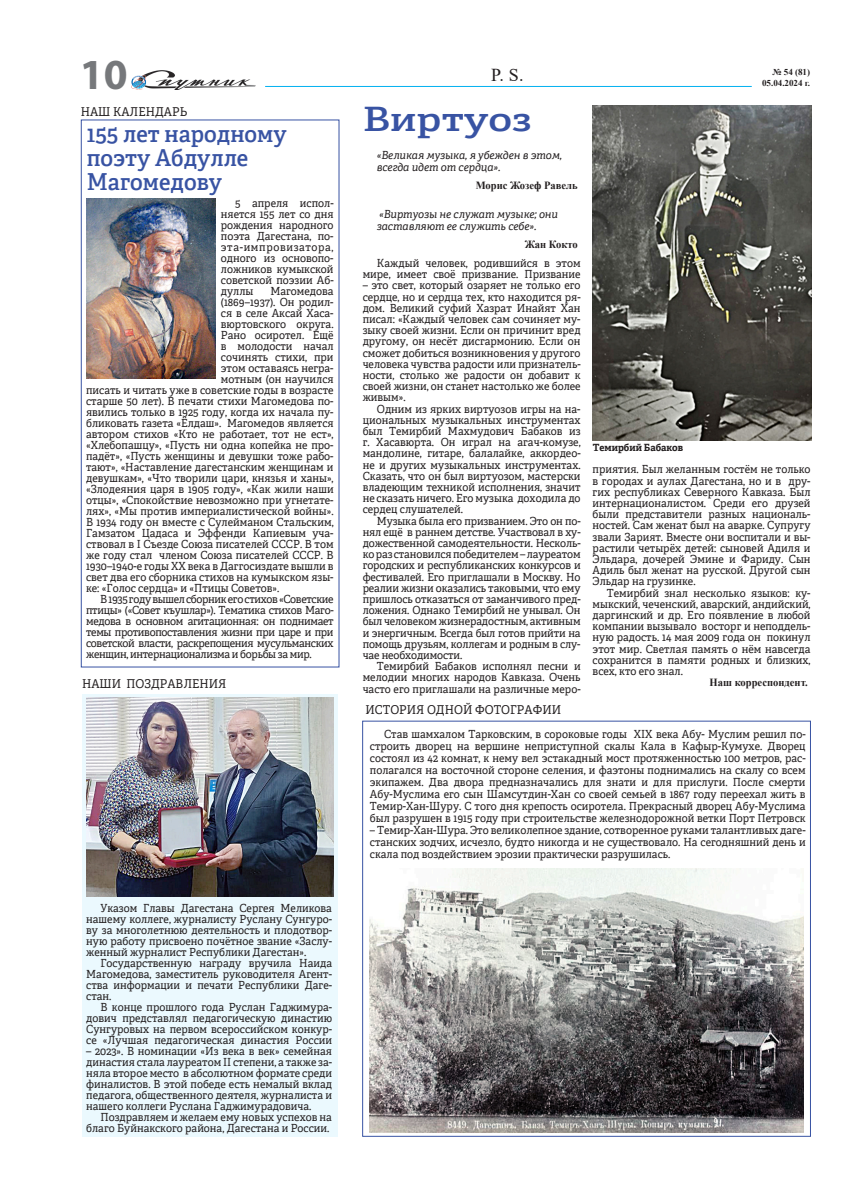
<style>
.page{position:relative;width:842px;height:1191px;background:#fff}
.page>*{position:absolute;margin:0;border:0;box-sizing:border-box;transform-origin:0 0}
.t1{font:700 43px "Myriad Pro";color:#76787b}
.t2{font:600 33px "Adelle Cyrillic";color:#3853a3;scale:1.25 1}
.t3{font:600 23px/24px "Adelle Cyrillic";color:#3853a3;scale:.96 1}
.t4{font:18.2px "Times New Roman";color:#231f20}
.t5{font:12px "Adelle Cyrillic";color:#231f20;scale:.96 1}
.t6{font:11px/11.2px "Adelle Cyrillic";color:#231f20;text-align:justify;scale:.96 1}
.t7{font:11px "Adelle Cyrillic";letter-spacing:-.03em;color:#231f20;scale:.96 1}
.t8{font:italic 11px/12px "Adelle Cyrillic";color:#231f20;scale:.96 1}
.t9{font:700 11px "Times New Roman";color:#231f20;scale:.96 1}
.t10{font:700 10px "Adelle Cyrillic";color:#231f20;scale:.96 1}
.t11{font:700 9px "Times New Roman";color:#231f20}
</style>
<div class="page">
<div style="left:82px;top:694px;width:256px;height:442px;background:#ebf9fe"></div>
<img style="left:138px;top:70px;width:117px;height:20px">
<hr style="left:265px;top:86px;width:487px;height:1px;background:#00b0f0">
<div style="left:81px;top:120px;width:258px;height:547px;border:1px solid #3853a3"></div>
<img style="left:87px;top:698px;width:246px;height:198px">
<img style="left:87px;top:199px;width:128px;height:179px">
<img style="left:370px;top:868px;width:433px;height:264px">
<img style="left:131px;top:75px;width:15px;height:14px">
<img style="left:593px;top:106px;width:218px;height:334px">
<h1 class="t1" style="left:80px;top:46px;width:49px">10</h1>
<p class="t5" style="left:81px;top:104px;width:70px">Наш календарь</p>
<h3 class="t3" style="left:87px;top:122px;width:210px">155 лет народному поэту Абдулле<br>Магомедову</h3>
<p class="t6" style="left:221px;top:198px;width:119px;text-indent:14px">5 апреля испол&shy;няется 155 лет со дня рождения народного поэта Дагестана, по&shy;эта-импровизатора, одного из основопо&shy;ложников кумыкской советской поэзии Аб&shy;дуллы</p>
<p class="t6" style="left:270px;top:286px;width:67px">Магомедова</p>
<p class="t6" style="left:221px;top:297px;width:119px">(1869–1937). Он родил-</p>
<p class="t6" style="left:221px;top:308px;width:119px">ся в селе Аксай Хаса-</p>
<p class="t6" style="left:221px;top:319px;width:119px">вюртовского округа.</p>
<p class="t6" style="left:221px;top:330px;width:119px">Рано осиротел. Ещё</p>
<p class="t6" style="left:221px;top:341px;width:119px">в молодости начал</p>
<p class="t6" style="left:221px;top:352px;width:119px">сочинять стихи, при</p>
<p class="t6" style="left:221px;top:363px;width:119px">этом оставаясь негра-</p>
<p class="t6" style="left:221px;top:374px;width:119px">мотным (он научился</p>
<p class="t6" style="left:86px;top:385px;width:259px">писать и читать уже в советские годы в возрасте</p>
<p class="t6" style="left:86px;top:396px;width:259px">старше 50 лет). В печати стихи Магомедова по-</p>
<p class="t6" style="left:86px;top:407px;width:259px">явились только в 1925 году, когда их начала пу-</p>
<p class="t6" style="left:86px;top:418px;width:259px">бликовать газета «Ёлдаш». Магомедов является</p>
<p class="t6" style="left:86px;top:429px;width:259px">автором стихов «Кто не работает, тот не ест»,</p>
<p class="t6" style="left:86px;top:440px;width:259px">«Хлебопашцу», «Пусть ни одна копейка не про-</p>
<p class="t6" style="left:86px;top:451px;width:259px">падёт», «Пусть женщины и девушки тоже рабо-</p>
<p class="t6" style="left:86px;top:462px;width:259px">тают», «Наставление дагестанским женщинам и</p>
<p class="t6" style="left:86px;top:473px;width:259px">девушкам», «Что творили цари, князья и ханы»,</p>
<p class="t6" style="left:86px;top:484px;width:259px">«Злодеяния царя в 1905 году», «Как жили наши</p>
<p class="t6" style="left:86px;top:495px;width:259px">отцы», «Спокойствие невозможно при угнетате-</p>
<p class="t6" style="left:86px;top:506px;width:259px">лях», «Мы против империалистической войны».</p>
<p class="t6" style="left:86px;top:517px;width:259px">В 1934 году он вместе с Сулейманом Стальским,</p>
<p class="t6" style="left:86px;top:528px;width:259px">Гамзатом Цадаса и Эффенди Капиевым уча-</p>
<p class="t6" style="left:86px;top:539px;width:259px">ствовал в I Съезде Союза писателей СССР. В том</p>
<p class="t6" style="left:86px;top:550px;width:258px">же году стал членом Союза писателей СССР. В</p>
<p class="t6" style="left:86px;top:561px;width:259px">1930–1940-е годы XX века в Даггосиздате вышли в</p>
<p class="t6" style="left:86px;top:572px;width:259px">свет два его сборника стихов на кумыкском язы-</p>
<p class="t6" style="left:86px;top:583px;width:203px">ке: «Голос сердца» и «Птицы Советов».</p>
<p class="t7" style="left:100px;top:593px;width:245px">В 1935 году вышел сборник его стихов «Советские</p>
<p class="t7" style="left:86px;top:604px;width:259px">птицы» («Совет къушлар»). Тематика стихов Маго-</p>
<p class="t7" style="left:86px;top:615px;width:259px">медова в основном агитационная: он поднимает</p>
<p class="t7" style="left:86px;top:626px;width:259px">темы противопоставления жизни при царе и при</p>
<p class="t7" style="left:86px;top:637px;width:259px">советской власти, раскрепощения мусульманских</p>
<p class="t7" style="left:86px;top:648px;width:236px">женщин, интернационализма и борьбы за мир.</p>
<p class="t5" style="left:82px;top:676px;width:11px">наш</p>
<p class="t5" style="left:112px;top:676px;width:25px">и поздра</p>
<p class="t5" style="left:176px;top:676px;width:53px">вления</p>
<p class="t6" style="left:86px;top:902px;width:258px;text-indent:14px">Указом Главы Дагестана Сергея Меликова нашему коллеге, журналисту Руслану Сунгуро&shy;ву за многолетнюю деятельность и плодотвор&shy;ную работу присвоено почётное звание «Заслу&shy;женный журналист Республики Дагестан».</p>
<p class="t6" style="left:86px;top:957px;width:258px;text-indent:14px">Государственную награду вручила Наида Магомедова, заместитель руководителя Агент&shy;ства информации и печати Республики Даге&shy;стан.</p>
<p class="t6" style="left:86px;top:1001px;width:258px;text-indent:14px">В конце прошлого года Руслан Гаджимура&shy;дович представлял педагогическую династию Сунгуровых на первом всероссийском конкур&shy;се «Лучшая педагогическая династия России</p>
<p class="t6" style="left:86px;top:1045px;width:258px">– 2023». В номинации «Из века в век» семейная династия стала лауреатом II степени, а также за&shy;няла второе место в абсолютном формате среди финалистов. В этой победе есть немалый вклад педагога, общественного деятеля, журналиста и нашего коллеги Руслана Гаджимурадовича.</p>
<p class="t6" style="left:86px;top:1111px;width:257px;text-align:right">Поздравляем и желаем ему новых успехов на благо Буйнакского района, Дагестана и России.</p>
<h3 class="t4" style="left:491px;top:62px;width:34px">P. S.</h3>
<h2 class="t2" style="left:363px;top:100px;width:136px">Виртуоз</h2>
<p class="t8" style="left:377px;top:149px;width:194px">«Великая музыка, я убежден в этом, всегда идет от сердца».</p>
<p class="t9" style="left:476px;top:178px;width:108px">Морис Жозеф Равель</p>
<p class="t8" style="left:377px;top:208px;width:190px">«Виртуозы не служат музыке; они заставляют ее служить себе».</p>
<p class="t9" style="left:525px;top:236px;width:57px">Жан Кокто</p>
<p class="t6" style="left:363px;top:257px;width:229px;text-align:right">Каждый человек, родившийся в этом мире, имеет своё призвание. Призвание</p>
<p class="t6" style="left:363px;top:280px;width:229px">– это свет, который озаряет не только его сердце, но и сердца тех, кто находится ря&shy;дом. Великий суфий Хазрат Инайят Хан писал: «Каждый человек сам сочиняет му&shy;зыку своей жизни. Если он причинит вред другому, он несёт дисгармонию. Если он сможет добиться возникновения у другого человека чувства радости или признатель&shy;ности, столько же радости он добавит к своей жизни, он станет настолько же более живым».</p>
<p class="t6" style="left:363px;top:403px;width:229px;text-indent:14px">Одним из ярких виртуозов игры на на&shy;циональных музыкальных инструментах был Темирбий Махмудович Бабаков из г. Хасавюрта. Он играл на агач-комузе, мандолине, гитаре, балалайке, аккордео&shy;не и других музыкальных инструментах.<br>Сказать, что он был виртуозом, мастерски владеющим техникой исполнения, значит не сказать ничего. Его музыка доходила до сердец слушателей.</p>
<p class="t6" style="left:363px;top:515px;width:229px;text-indent:14px">Музыка была его призванием. Это он по&shy;нял ещё в раннем детстве. Участвовал в ху&shy;дожественной самодеятельности. Несколь&shy;ко раз становился победителем – лауреатом городских и республиканских конкурсов и фестивалей. Его приглашали в Москву. Но реалии жизни оказались таковыми, что ему пришлось отказаться от заманчивого пред&shy;ложения. Однако Темирбий не унывал. Он был человеком жизнерадостным, активным и энергичным. Всегда был готов прийти на помощь друзьям, коллегам и родным в слу&shy;чае необходимости.</p>
<p class="t6" style="left:363px;top:660px;width:229px;text-indent:14px">Темирбий Бабаков исполнял песни и мелодии многих народов Кавказа. Очень часто его приглашали на различные меро-</p>
<p class="t5" style="left:365px;top:703px;width:10px">Истор</p>
<p class="t5" style="left:407px;top:703px;width:32px">ия одно</p>
<p class="t5" style="left:463px;top:703px;width:23px">й фотограф</p>
<p class="t5" style="left:542px;top:703px;width:21px">ии</p>
<p class="t11" style="left:773px;top:66px;width:39px">№ 54 (81)</p>
<p class="t11" style="left:762px;top:77px;width:50px">05.04.2024 г.</p>
<p class="t10" style="left:593px;top:441px;width:96px">Темирбий Бабаков</p>
<p class="t6" style="left:593px;top:464px;width:229px">приятия. Был желанным гостём не только в городах и аулах Дагестана, но и в дру&shy;гих республиках Северного Кавказа. Был интернационалистом. Среди его друзей были представители разных националь&shy;ностей. Сам женат был на аварке. Супругу звали Зарият. Вместе они воспитали и вы&shy;растили четырёх детей: сыновей Адиля и Эльдара, дочерей Эмине и Фариду. Сын Адиль был женат на русской. Другой сын Эльдар на грузинке.</p>
<p class="t6" style="left:593px;top:587px;width:229px;text-indent:14px">Темирбий знал несколько языков: ку&shy;мыкский, чеченский, аварский, андийский, даргинский и др. Его появление в любой компании вызывало восторг и неподдель&shy;ную радость. 14 мая 2009 года он покинул этот мир. Светлая память о нём навсегда сохранится в памяти родных и близких, всех, кто его знал.</p>
<p class="t9" style="left:710px;top:674px;width:104px">Наш корреспондент.</p>
<p class="t6" style="left:370px;top:728px;width:455px;line-height:12px;text-indent:14px">Став шамхалом Тарковским, в сороковые годы XIX века Абу- Муслим решил по&shy;строить дворец на вершине неприступной скалы Кала в Кафыр-Кумухе. Дворец состоял из 42 комнат, к нему вел эстакадный мост протяженностью 100 метров, рас&shy;полагался на восточной стороне селения, и фаэтоны поднимались на скалу со всем экипажем. Два двора предназначались для знати и для прислуги. После смерти Абу-Муслима его сын Шамсутдин-Хан со своей семьей в 1867 году переехал жить в Темир-Хан-Шуру. С того дня крепость осиротела. Прекрасный дворец Абу-Муслима был разрушен в 1915 году при строительстве железнодорожной ветки Порт Петровск</p>
<p class="t6" style="left:370px;top:824px;width:455px;line-height:12px">– Темир-Хан-Шура. Это великолепное здание, сотворенное руками талантливых даге&shy;станских зодчих, исчезло, будто никогда и не существовало. На сегодняшний день и скала под воздействием эрозии практически разрушилась.</p>
</div>
